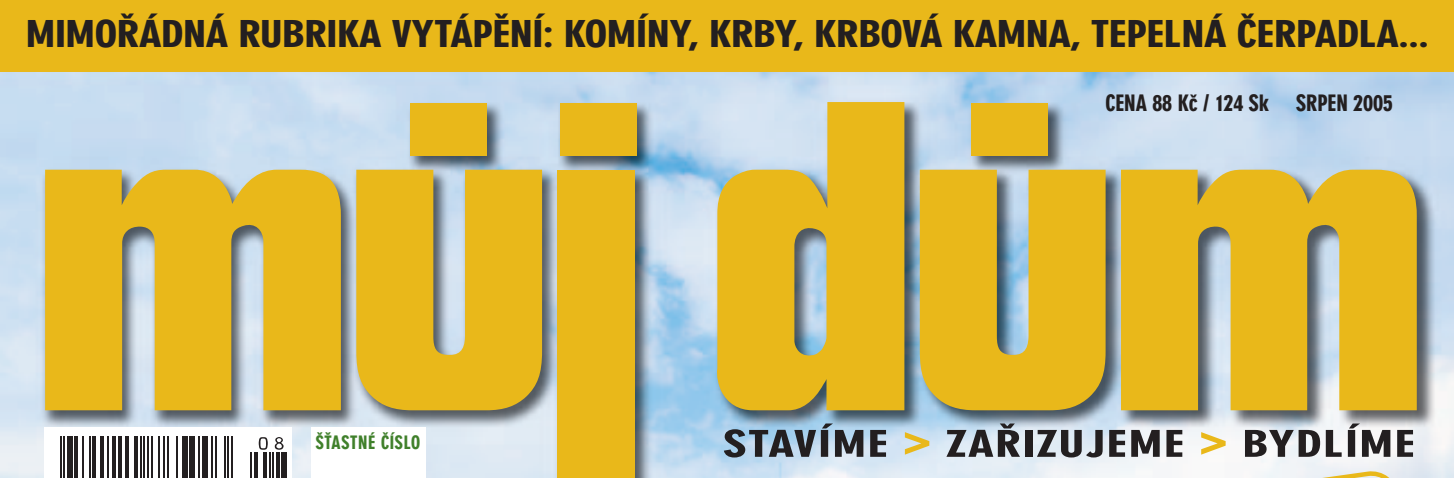
<style>
.page{position:relative;width:1454px;height:478px;background:#fff}
.page>*{position:absolute;margin:0;border:0;box-sizing:border-box;transform-origin:0 0}
.t1{font:40.5px "Neuzeit Gro TCE Blac Extr Cond";letter-spacing:-.035em;color:#231f20;scale:1.22 1}
.t2{font:40.27px "Neuzeit Gro TCE Blac Extr Cond";color:#231f20;scale:1.4 1}
.t3{font:24.75px "Neuzeit Gro TCE Blac Extr Cond";letter-spacing:-.03em;color:#231f20}
.t4{font:20.25px "Neuzeit Gro TCE Blac Extr Cond";color:#40802b}
.s1{color:#e9b81a}
</style>
<div class="page">
<img style="left:0;top:71px;width:1454px;height:407px">
<div style="left:0;top:0;width:1454px;height:71px;background:#e9b81a"></div>
<div style="left:45px;top:427px;width:247px;height:51px;background:#fff"></div>
<hr style="left:60px;top:427px;width:1px;height:51px;background:#231f20">
<hr style="left:63px;top:427px;width:2px;height:51px;background:#231f20">
<div style="left:67px;top:427px;width:5px;height:51px;background:#231f20"></div>
<hr style="left:74px;top:427px;width:4px;height:51px;background:#231f20">
<hr style="left:82px;top:427px;width:1px;height:51px;background:#231f20">
<hr style="left:89px;top:427px;width:2px;height:51px;background:#231f20">
<hr style="left:93px;top:427px;width:3px;height:51px;background:#231f20">
<hr style="left:100px;top:427px;width:3px;height:51px;background:#231f20">
<hr style="left:107px;top:427px;width:2px;height:51px;background:#231f20">
<hr style="left:113px;top:427px;width:3px;height:51px;background:#231f20">
<hr style="left:118px;top:427px;width:4px;height:51px;background:#231f20">
<hr style="left:125px;top:427px;width:4px;height:51px;background:#231f20">
<hr style="left:134px;top:427px;width:4px;height:51px;background:#231f20">
<hr style="left:140px;top:427px;width:2px;height:51px;background:#231f20">
<hr style="left:144px;top:427px;width:1px;height:51px;background:#231f20">
<hr style="left:147px;top:427px;width:2px;height:51px;background:#231f20">
<hr style="left:151px;top:427px;width:1px;height:51px;background:#231f20">
<hr style="left:158px;top:427px;width:2px;height:51px;background:#231f20">
<hr style="left:164px;top:427px;width:1px;height:51px;background:#231f20">
<hr style="left:167px;top:427px;width:2px;height:51px;background:#231f20">
<hr style="left:176px;top:427px;width:2px;height:51px;background:#231f20">
<div style="left:182px;top:427px;width:5px;height:51px;background:#231f20"></div>
<div style="left:189px;top:427px;width:5px;height:51px;background:#231f20"></div>
<hr style="left:198px;top:427px;width:2px;height:51px;background:#231f20">
<div style="left:202px;top:427px;width:5px;height:51px;background:#231f20"></div>
<hr style="left:211px;top:427px;width:2px;height:51px;background:#231f20">
<hr style="left:215px;top:427px;width:1px;height:51px;background:#231f20">
<hr style="left:224px;top:427px;width:1px;height:51px;background:#231f20">
<hr style="left:228px;top:427px;width:1px;height:51px;background:#231f20">
<hr style="left:231px;top:427px;width:2px;height:51px;background:#231f20">
<hr style="left:250px;top:427px;width:2px;height:51px;background:#231f20">
<hr style="left:254px;top:427px;width:3px;height:51px;background:#231f20">
<hr style="left:263px;top:427px;width:4px;height:51px;background:#231f20">
<hr style="left:269px;top:427px;width:1px;height:51px;background:#231f20">
<hr style="left:272px;top:427px;width:2px;height:51px;background:#231f20">
<hr style="left:276px;top:427px;width:3px;height:51px;background:#231f20">
<div style="left:281px;top:427px;width:6px;height:51px;background:#231f20"></div>
<div style="left:45px;top:427px;width:247px;height:37px;background:#fff"></div>
<svg style="left:60px;top:436px;width:1px;height:28px"></svg>
<hr style="left:63px;top:436px;width:2px;height:28px;background:#231f20">
<div style="left:67px;top:436px;width:5px;height:28px;background:#231f20"></div>
<hr style="left:74px;top:436px;width:4px;height:28px;background:#231f20">
<svg style="left:82px;top:436px;width:1px;height:28px"></svg>
<hr style="left:89px;top:436px;width:2px;height:28px;background:#231f20">
<hr style="left:93px;top:436px;width:3px;height:28px;background:#231f20">
<hr style="left:100px;top:436px;width:3px;height:28px;background:#231f20">
<hr style="left:107px;top:436px;width:2px;height:28px;background:#231f20">
<hr style="left:113px;top:436px;width:3px;height:28px;background:#231f20">
<hr style="left:118px;top:436px;width:4px;height:28px;background:#231f20">
<hr style="left:125px;top:436px;width:4px;height:28px;background:#231f20">
<hr style="left:134px;top:436px;width:4px;height:28px;background:#231f20">
<hr style="left:140px;top:436px;width:2px;height:28px;background:#231f20">
<svg style="left:144px;top:436px;width:1px;height:28px"></svg>
<hr style="left:147px;top:436px;width:2px;height:28px;background:#231f20">
<svg style="left:151px;top:436px;width:1px;height:28px"></svg>
<hr style="left:158px;top:436px;width:2px;height:28px;background:#231f20">
<svg style="left:164px;top:436px;width:1px;height:28px"></svg>
<hr style="left:167px;top:436px;width:2px;height:28px;background:#231f20">
<hr style="left:176px;top:436px;width:2px;height:28px;background:#231f20">
<div style="left:182px;top:436px;width:5px;height:28px;background:#231f20"></div>
<div style="left:189px;top:436px;width:5px;height:28px;background:#231f20"></div>
<hr style="left:198px;top:436px;width:2px;height:28px;background:#231f20">
<div style="left:202px;top:436px;width:5px;height:28px;background:#231f20"></div>
<hr style="left:211px;top:436px;width:2px;height:28px;background:#231f20">
<svg style="left:215px;top:436px;width:1px;height:28px"></svg>
<svg style="left:224px;top:436px;width:5px;height:28px"></svg>
<hr style="left:231px;top:436px;width:2px;height:28px;background:#231f20">
<div style="left:281px;top:452px;width:6px;height:12px;background:#231f20"></div>
<svg style="left:250px;top:437px;width:34px;height:27px"></svg>
<svg style="left:45px;top:170px;width:296px;height:240px;background:#dfb93b"></svg>
<svg style="left:356px;top:170px;width:186px;height:240px;background:#dfb835"></svg>
<div style="left:557px;top:170px;width:78px;height:308px;background:#e9b81a"></div>
<svg style="left:716px;top:102px;width:188px;height:308px;background:#dcbc46"></svg>
<svg style="left:920px;top:170px;width:185px;height:240px;background:#dab533"></svg>
<svg style="left:1121px;top:170px;width:296px;height:240px;background:#dcb639"></svg>
<div style="left:411px;top:103px;width:76px;height:52px;background:#e9b81a"></div>
<div style="left:560px;top:103px;width:76px;height:52px;background:#e9b81a"></div>
<div style="left:971px;top:103px;width:77px;height:52px;background:#e9b81a"></div>
<svg style="left:1130px;top:469px;width:299px;height:9px"></svg>
<div style="left:311px;top:427px;width:114px;height:51px;background:#fff"></div>
<p class="t1" style="left:25px;top:20px;width:1153px">MIMOŘÁDNÁ RUBRIKA VYTÁPĚNÍ: KOMÍNY, KRBY, KRBOVÁ KAMNA, TEPELNÁ ČERPADLA...</p>
<p class="t4" style="left:315px;top:435px;width:107px">ŠŤASTNÉ ČÍSLO</p>
<p class="t3" style="left:1105px;top:94px;width:290px">CENA 88 Kč / 124 Sk SRPEN 2005</p>
<p class="t2" style="left:723px;top:430px;width:497px">STAVÍME <span class="s1">&gt;</span> ZAŘIZUJEME <span class="s1">&gt;</span> BYDLÍME</p>
</div>
